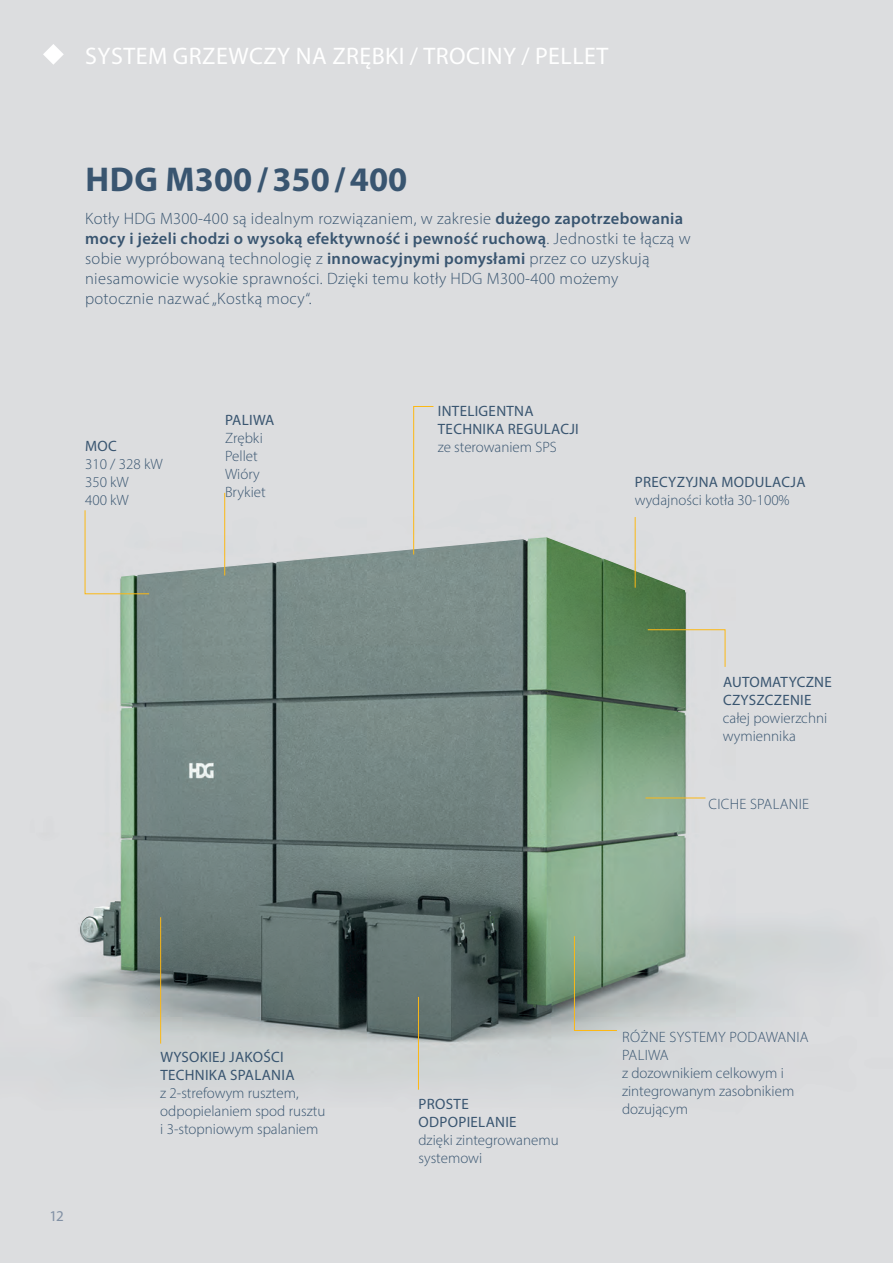
<style>
.page{position:relative;width:893px;height:1263px;background:#dcdddf}
.page>*{position:absolute;margin:0;border:0;box-sizing:border-box;transform-origin:0 0}
.Seitenüberschrift{font:700 34.5px "Myriad Pro";color:#395570}
.t1{font:24px "Myriad Pro";letter-spacing:.02em;color:#fff}
.Grundtext{font:300 16.5px/19.8px "Myriad Pro";letter-spacing:.02em;color:#395570}
.t2{font:300 15px/18px "Myriad Pro";color:#395570}
.t3{font:15px/18px "Myriad Pro";letter-spacing:.02em;color:#395570}
.t4{font:300 15px "Myriad Pro";letter-spacing:.02em;color:#395570}
.t5{font:15px "Myriad Pro";color:#8190a4}
.s1{font-weight:600}
</style>
<div class="page">
<img style="left:57px;top:492px;width:773px;height:597px">
<img style="left:80px;top:537px;width:605px;height:500px">
<svg style="left:84px;top:509px;width:66px;height:85px"></svg>
<hr style="left:224px;top:493px;width:1px;height:82px;background:#fcb814">
<hr style="left:160px;top:917px;width:1px;height:126px;background:#fcb814">
<hr style="left:418px;top:997px;width:1px;height:93px;background:#fcb814">
<hr style="left:635px;top:517px;width:1px;height:71px;background:#fcb814">
<hr style="left:645px;top:798px;width:60px;height:1px;background:#fcb814">
<svg style="left:413px;top:406px;width:21px;height:149px"></svg>
<svg style="left:574px;top:935px;width:44px;height:96px;background:#93a691"></svg>
<svg style="left:647px;top:629px;width:79px;height:39px"></svg>
<svg style="left:43px;top:44px;width:21px;height:21px"></svg>
<p class="t1" style="left:85px;top:41px;width:525px">SYSTEM GRZEWCZY NA ZRĘBKI / TROCINY / PELLET</p>
<p class="Seitenüberschrift" style="left:85px;top:156px;width:323px">HDG M300/350/400</p>
<p class="Grundtext" style="left:85px;top:209px;width:607px">Kotły HDG M300-400 są idealnym rozwiązaniem, w zakresie <span class="s1">dużego zapotrzebowania mocy i jeżeli chodzi o wysoką efektywność i pewność ruchową</span>. Jednostki te łączą w sobie wypróbowaną technologię z <span class="s1">innowacyjnymi pomysłami</span> przez co uzyskują niesamowicie wysokie sprawności. Dzięki temu kotły HDG M300-400 możemy potocznie nazwać „Kostką mocy“.</p>
<p class="t3" style="left:85px;top:437px;width:33px">MOC</p>
<p class="t2" style="left:85px;top:455px;width:79px">310 / 328 kW</p>
<p class="t2" style="left:85px;top:473px;width:45px">350 kW</p>
<p class="t2" style="left:85px;top:491px;width:45px">400 kW</p>
<p class="t3" style="left:225px;top:411px;width:51px">PALIWA</p>
<p class="t2" style="left:225px;top:429px;width:39px">Zrębki</p>
<p class="t2" style="left:225px;top:447px;width:34px">Pellet</p>
<p class="t2" style="left:225px;top:465px;width:36px">Wióry</p>
<p class="t2" style="left:225px;top:483px;width:42px">Brykiet</p>
<p class="t3" style="left:438px;top:401px;width:142px">INTELIGENTNA<br>TECHNIKA REGULACJI</p>
<p class="t2" style="left:438px;top:437px;width:121px">ze sterowaniem SPS</p>
<p class="t3" style="left:635px;top:472px;width:172px">PRECYZYJNA MODULACJA</p>
<p class="t2" style="left:635px;top:490px;width:156px">wydajności kotła 30-100%</p>
<p class="t3" style="left:723px;top:673px;width:110px">AUTOMATYCZNE</p>
<p class="t3" style="left:723px;top:691px;width:90px">CZYSZCZENIE</p>
<p class="t2" style="left:723px;top:709px;width:106px">całej powierzchni</p>
<p class="t2" style="left:723px;top:727px;width:75px">wymiennika</p>
<p class="t4" style="left:708px;top:795px;width:102px">CICHE SPALANIE</p>
<p class="t5" style="left:49px;top:1207px;width:16px">12</p>
<p class="t3" style="left:160px;top:1048px;width:125px">WYSOKIEJ JAKOŚCI</p>
<p class="t3" style="left:160px;top:1066px;width:136px">TECHNIKA SPALANIA</p>
<p class="t2" style="left:160px;top:1084px;width:167px">z 2-strefowym rusztem, odpopielaniem spod rusztu i 3-stopniowym spalaniem</p>
<p class="t3" style="left:419px;top:1094px;width:52px">PROSTE</p>
<p class="t3" style="left:419px;top:1112px;width:99px">ODPOPIELANIE</p>
<p class="t2" style="left:418px;top:1130px;width:142px">dzięki zintegrowanemu</p>
<p class="t2" style="left:418px;top:1148px;width:65px">systemowi</p>
<p class="t4" style="left:622px;top:1028px;width:188px">RÓŻNE SYSTEMY PODAWANIA</p>
<p class="t2" style="left:622px;top:1046px;width:48px">PALIWA</p>
<p class="t2" style="left:622px;top:1064px;width:163px">z dozownikiem celkowym i</p>
<p class="t2" style="left:622px;top:1082px;width:174px">zintegrowanym zasobnikiem</p>
<p class="t2" style="left:622px;top:1100px;width:67px">dozującym</p>
</div>
